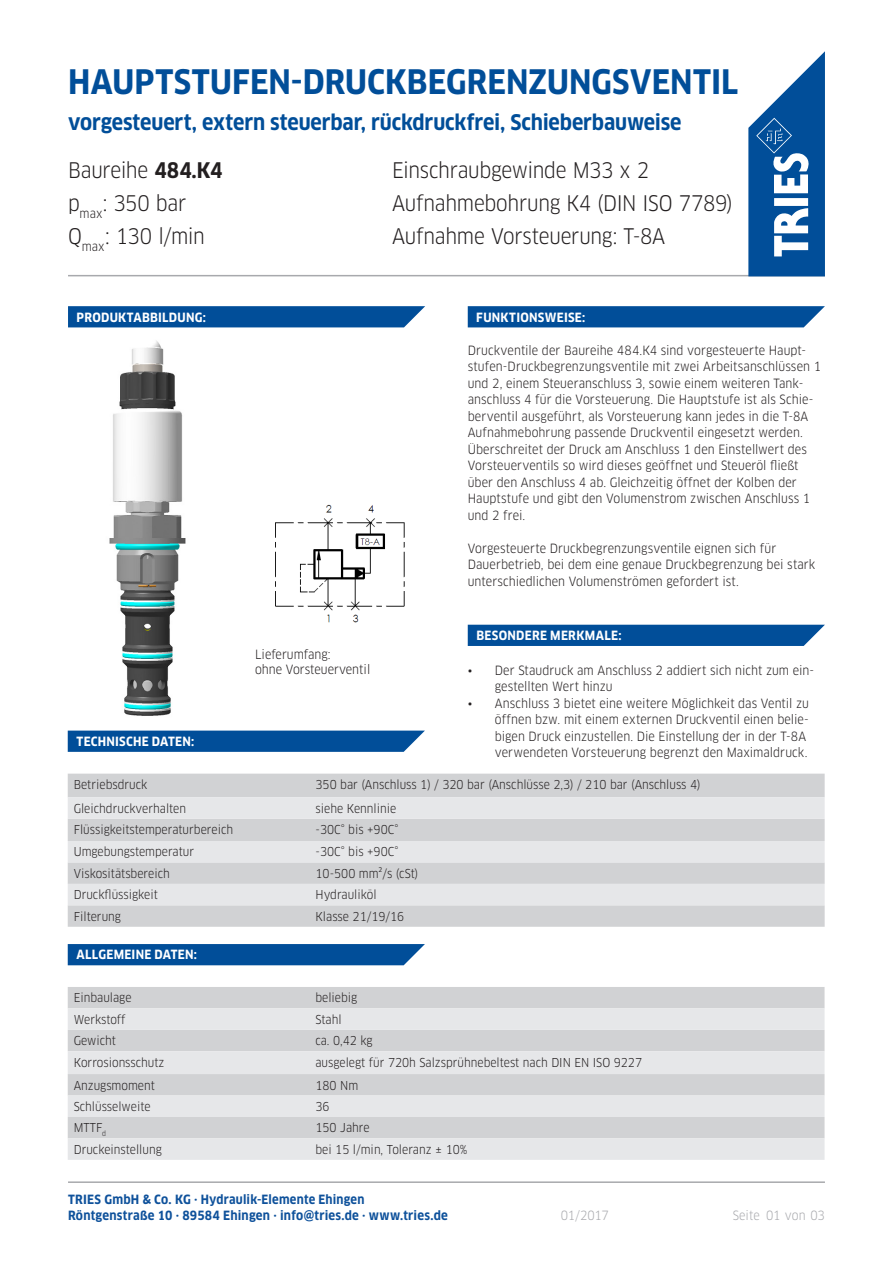
<style>
.page{position:relative;width:893px;height:1263px;background:#fff}
.page>*{position:absolute;margin:0;border:0;box-sizing:border-box;transform-origin:0 0}
.t1{font:700 33px "Clan OT Narr";letter-spacing:.005em;color:#014e99}
.t2{font:21px "Clan OT Narr";letter-spacing:-.015em;color:#231f20}
.t3{font:700 21px "Clan OT Narr";letter-spacing:-.005em;color:#014e99}
.t4{font:12.45px/16.5px "Clan OT Narr";letter-spacing:.005em;color:#231f20}
.t5{font:700 12.45px/16.5px "Clan OT Narr";letter-spacing:.02em;color:#0e519b}
.t6{font:700 12.45px "Clan OT Narr";letter-spacing:.02em;color:#fff}
.t7{font:12.45px "Clan OT Narr";letter-spacing:-.005em;color:#a8a9ad}
.t8{font:12px "Clan OT Narr";color:#231f20}
.s1{font-weight:700}
</style>
<div class="page">
<hr style="left:68px;top:275px;width:757px;height:1px;background:#a8a9ad">
<svg style="left:748px;top:51px;width:77px;height:225px"></svg>
<hr style="left:68px;top:1181px;width:757px;height:2px;background:#a8a9ad">
<svg style="left:68px;top:731px;width:357px;height:21px;background:#0a549c"></svg>
<svg style="left:68px;top:306px;width:357px;height:21px;background:#0a549c"></svg>
<svg style="left:468px;top:306px;width:357px;height:21px;background:#0a549c"></svg>
<div style="left:68px;top:774px;width:757px;height:153px;background:#d1d2d4"></div>
<svg style="left:68px;top:797px;width:757px;height:108px;background:#dddee0"></svg>
<img style="left:275px;top:504px;width:130px;height:119px">
<div style="left:68px;top:987px;width:756px;height:21px;background:#d1d2d4"></div>
<svg style="left:68px;top:1008px;width:756px;height:152px;background:#dddee0"></svg>
<svg style="left:68px;top:944px;width:357px;height:21px;background:#09539c"></svg>
<img style="left:109px;top:340px;width:77px;height:376px">
<div style="left:468px;top:625px;width:357px;height:21px;background:#014e99"></div>
<p class="t1" style="left:68px;top:63px;width:671px">HAUPTSTUFEN-DRUCKBEGRENZUNGSVENTIL</p>
<p class="t3" style="left:68px;top:111px;width:615px">vorgesteuert, extern steuerbar, rückdruckfrei, Schieberbauweise</p>
<p class="t2" style="left:68px;top:158px;width:156px">Baureihe <span class="s1">484.K4</span></p>
<p class="t2" style="left:392px;top:158px;width:259px">Einschraubgewinde M33 x 2</p>
<p class="t2" style="left:68px;top:191px;width:120px">p<sub>max</sub>: 350 bar</p>
<p class="t2" style="left:392px;top:191px;width:342px">Aufnahmebohrung K4 (DIN ISO 7789)</p>
<p class="t2" style="left:68px;top:224px;width:138px">Q<sub>max</sub>: 130 l/min</p>
<p class="t2" style="left:392px;top:224px;width:275px">Aufnahme Vorsteuerung: T-8A</p>
<p class="t6" style="left:77px;top:310px;width:131px">PRODUKTABBILDUNG:</p>
<p class="t6" style="left:77px;top:734px;width:119px">TECHNISCHE DATEN:</p>
<p class="t4" style="left:255px;top:646px;width:77px">Lieferumfang:</p>
<p class="t4" style="left:255px;top:661px;width:117px">ohne Vorsteuerventil</p>
<p class="t6" style="left:476px;top:310px;width:110px">FUNKTIONSWEISE:</p>
<p class="t4" style="left:468px;top:342px;width:355px">Druckventile der Baureihe 484.K4 sind vorgesteuerte Haupt&shy;stufen-Druckbegrenzungsventile mit zwei Arbeitsanschlüssen 1 und 2, einem Steueranschluss 3, sowie einem weiteren Tank-</p>
<p class="t4" style="left:468px;top:391px;width:347px">anschluss 4 für die Vorsteuerung. Die Hauptstufe ist als Schie&shy;berventil ausgeführt, als Vorsteuerung kann jedes in die T-8A Aufnahmebohrung passende Druckventil eingesetzt werden.<br>Überschreitet der Druck am Anschluss 1 den Einstellwert des Vorsteuerventils so wird dieses geöffnet und Steueröl fließt über den Anschluss 4 ab. Gleichzeitig öffnet der Kolben der Hauptstufe und gibt den Volumenstrom zwischen Anschluss 1 und 2 frei.</p>
<p class="t4" style="left:468px;top:540px;width:349px">Vorgesteuerte Druckbegrenzungsventile eignen sich für<br>Dauerbetrieb, bei dem eine genaue Druckbegrenzung bei stark unterschiedlichen Volumenströmen gefordert ist.</p>
<p class="t6" style="left:476px;top:628px;width:147px">BESONDERE MERKMALE:</p>
<p class="t4" style="left:495px;top:662px;width:321px;text-indent:-27px">• Der Staudruck am Anschluss 2 addiert sich nicht zum ein&shy;gestellten Wert hinzu</p>
<p class="t4" style="left:495px;top:695px;width:316px;text-indent:-27px">• Anschluss 3 bietet eine weitere Möglichkeit das Ventil zu öffnen bzw. mit einem externen Druckventil einen belie&shy;bigen Druck einzustellen. Die Einstellung der in der T-8A verwendeten Vorsteuerung begrenzt den Maximaldruck.</p>
<p class="t8" style="left:74px;top:777px;width:75px">Betriebsdruck</p>
<p class="t8" style="left:316px;top:777px;width:387px">350 bar (Anschluss 1) / 320 bar (Anschlüsse 2,3) / 210 bar (Anschluss 4)</p>
<p class="t8" style="left:74px;top:801px;width:114px">Gleichdruckverhalten</p>
<p class="t8" style="left:316px;top:801px;width:82px">siehe Kennlinie</p>
<p class="t8" style="left:74px;top:823px;width:161px">Flüssigkeitstemperaturbereich</p>
<p class="t8" style="left:316px;top:823px;width:84px">-30C° bis +90C°</p>
<p class="t8" style="left:74px;top:845px;width:122px">Umgebungstemperatur</p>
<p class="t8" style="left:316px;top:845px;width:84px">-30C° bis +90C°</p>
<p class="t8" style="left:74px;top:866px;width:98px">Viskositätsbereich</p>
<p class="t8" style="left:316px;top:866px;width:104px">10-500 mm²/s (cSt)</p>
<p class="t8" style="left:74px;top:888px;width:86px">Druckflüssigkeit</p>
<p class="t8" style="left:316px;top:888px;width:63px">Hydrauliköl</p>
<p class="t8" style="left:74px;top:909px;width:49px">Filterung</p>
<p class="t8" style="left:316px;top:909px;width:90px">Klasse 21/19/16</p>
<p class="t6" style="left:76px;top:947px;width:122px">ALLGEMEINE DATEN:</p>
<p class="t8" style="left:74px;top:991px;width:59px">Einbaulage</p>
<p class="t8" style="left:315px;top:991px;width:43px">beliebig</p>
<p class="t8" style="left:74px;top:1012px;width:53px">Werkstoff</p>
<p class="t8" style="left:315px;top:1012px;width:28px">Stahl</p>
<p class="t8" style="left:74px;top:1034px;width:44px">Gewicht</p>
<p class="t8" style="left:315px;top:1034px;width:59px">ca. 0,42 kg</p>
<p class="t8" style="left:74px;top:1055px;width:92px">Korrosionsschutz</p>
<p class="t8" style="left:315px;top:1055px;width:328px">ausgelegt für 720h Salzsprühnebeltest nach DIN EN ISO 9227</p>
<p class="t8" style="left:74px;top:1078px;width:83px">Anzugsmoment</p>
<p class="t8" style="left:315px;top:1078px;width:44px">180 Nm</p>
<p class="t8" style="left:74px;top:1099px;width:78px">Schlüsselweite</p>
<p class="t8" style="left:315px;top:1099px;width:16px">36</p>
<p class="t8" style="left:74px;top:1121px;width:34px">MTTF<sub>d</sub></p>
<p class="t8" style="left:315px;top:1121px;width:56px">150 Jahre</p>
<p class="t8" style="left:74px;top:1142px;width:90px">Druckeinstellung</p>
<p class="t8" style="left:315px;top:1142px;width:153px">bei 15 l/min, Toleranz ± 10%</p>
<p class="t5" style="left:68px;top:1191px;width:381px">TRIES GmbH &amp; Co. KG · Hydraulik-Elemente Ehingen<br>Röntgenstraße 10 · 89584 Ehingen · info@tries.de · www.tries.de</p>
<p class="t7" style="left:561px;top:1208px;width:49px">01/2017</p>
<p class="t7" style="left:733px;top:1208px;width:94px">Seite 01 von 03</p>
</div>
